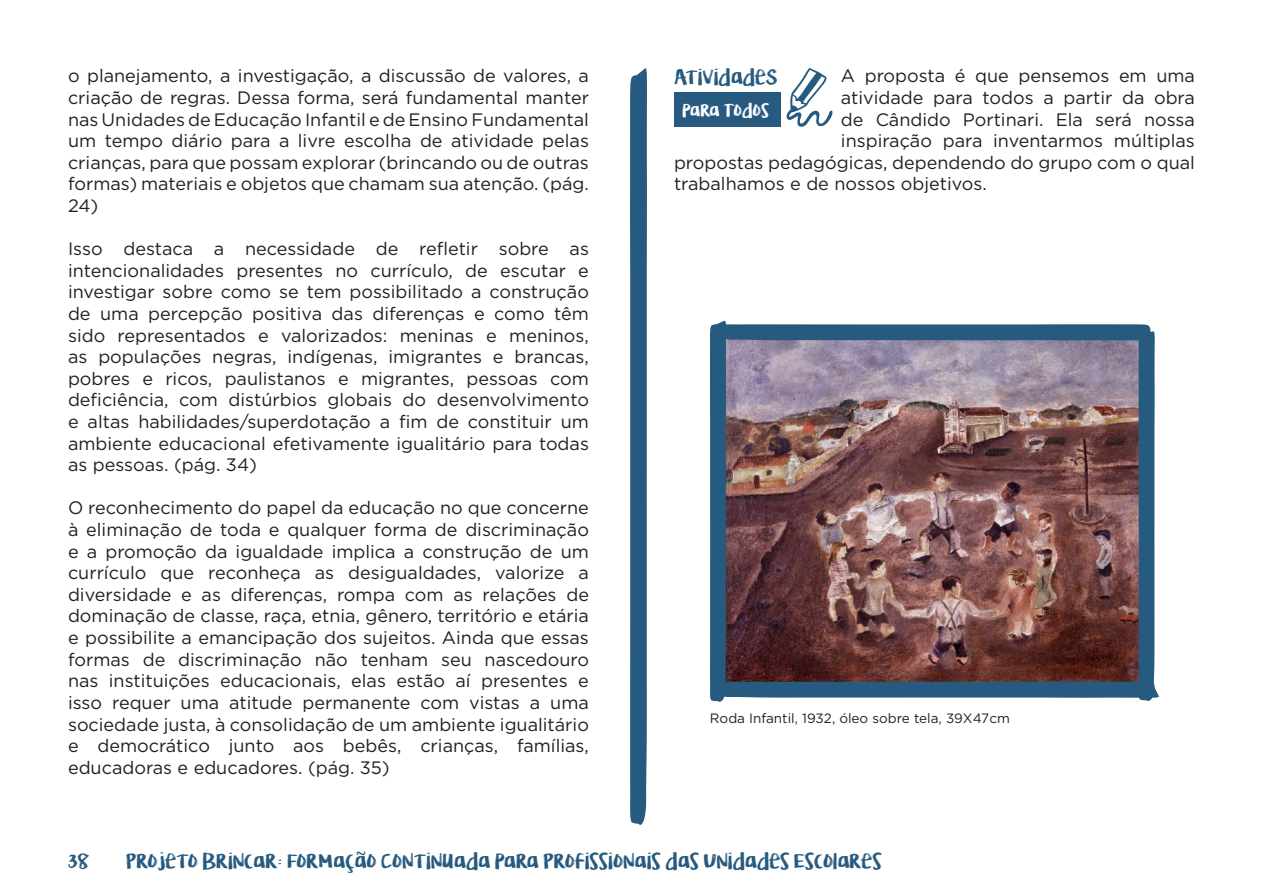
<style>
.page{position:relative;width:1263px;height:893px;background:#fff}
.page>*{position:absolute;margin:0;border:0;box-sizing:border-box;transform-origin:0 0}
.t1{font:18px/21.6px "Gotham";color:#231f20;text-align:justify}
.t2{font:18px "KG Lifeis Messy";color:#265a7f}
.t3{font:15.3px "KG Lifeis Messy";color:#fff}
.t4{font:13.5px "Gotham";color:#231f20}
</style>
<div class="page">
<img style="left:710px;top:321px;width:449px;height:381px">
<div style="left:674px;top:92px;width:106px;height:35px;background:#265a7f"></div>
<svg style="left:786px;top:68px;width:46px;height:59px"></svg>
<svg style="left:630px;top:68px;width:17px;height:757px;background:#2d5f83"></svg>
<p class="t1" style="left:68px;top:65px;width:522px">o planejamento, a investigação, a discussão de valores, a criação de regras. Dessa forma, será fundamental manter nas Unidades de Educação Infantil e de Ensino Fundamental um tempo diário para a livre escolha de atividade pelas crianças, para que possam explorar (brincando ou de outras formas) materiais e objetos que chamam sua atenção. (pág.<br>24)</p>
<p class="t1" style="left:68px;top:238px;width:522px">Isso destaca a necessidade de refletir sobre as intencionalidades presentes no currículo, de escutar e investigar sobre como se tem possibilitado a construção de uma percepção positiva das diferenças e como têm sido representados e valorizados: meninas e meninos, as populações negras, indígenas, imigrantes e brancas, pobres e ricos, paulistanos e migrantes, pessoas com deficiência, com distúrbios globais do desenvolvimento e altas habilidades/superdotação a fim de constituir um ambiente educacional efetivamente igualitário para todas as pessoas. (pág. 34)</p>
<p class="t1" style="left:68px;top:497px;width:522px">O reconhecimento do papel da educação no que concerne à eliminação de toda e qualquer forma de discriminação e a promoção da igualdade implica a construção de um currículo que reconheça as desigualdades, valorize a diversidade e as diferenças, rompa com as relações de dominação de classe, raça, etnia, gênero, território e etária e possibilite a emancipação dos sujeitos. Ainda que essas formas de discriminação não tenham seu nascedouro nas instituições educacionais, elas estão aí presentes e isso requer uma atitude permanente com vistas a uma sociedade justa, à consolidação de um ambiente igualitário e democrático junto aos bebês, crianças, famílias, educadoras e educadores. (pág. 35)</p>
<p class="t2" style="left:674px;top:63px;width:105px">AtividadeS</p>
<p class="t3" style="left:682px;top:98px;width:88px">para Todos</p>
<p class="t1" style="left:841px;top:65px;width:355px">A proposta é que pensemos em uma</p>
<p class="t1" style="left:841px;top:86px;width:355px">atividade para todos a partir da obra</p>
<p class="t1" style="left:841px;top:108px;width:355px">de Cândido Portinari. Ela será nossa</p>
<p class="t1" style="left:841px;top:130px;width:355px">inspiração para inventarmos múltiplas</p>
<p class="t1" style="left:674px;top:151px;width:522px">propostas pedagógicas, dependendo do grupo com o qual</p>
<p class="t1" style="left:674px;top:173px;width:314px">trabalhamos e de nossos objetivos.</p>
<p class="t4" style="left:710px;top:710px;width:301px">Roda Infantil, 1932, óleo sobre tela, 39X47cm</p>
<p class="t2" style="left:68px;top:847px;width:23px">38</p>
<p class="t2" style="left:126px;top:847px;width:757px">Projeto Brincar: Formação Continuada para Profissionais das Unidades Escolares</p>
</div>
